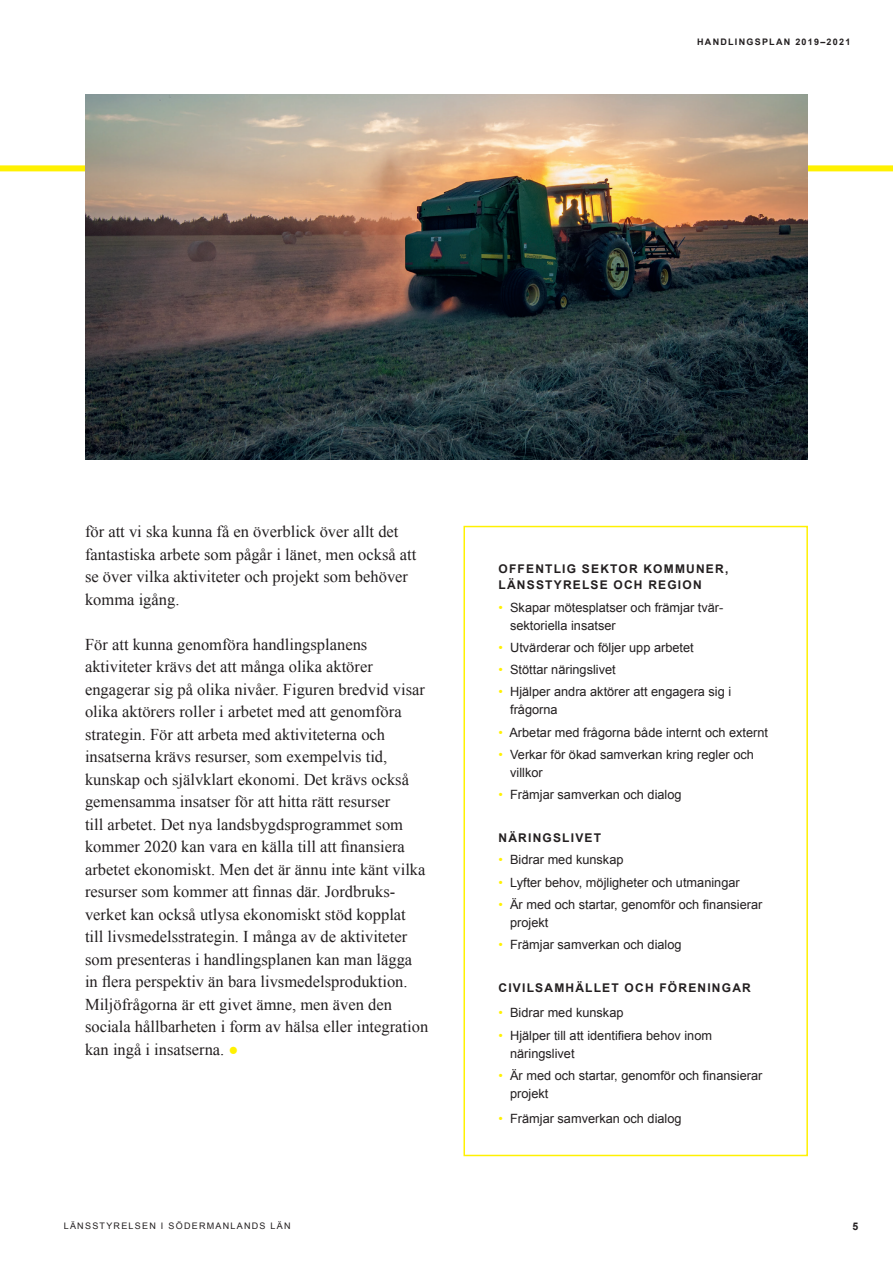
<style>
.page{position:relative;width:893px;height:1263px;background:#fff}
.page>*{position:absolute;margin:0;border:0;box-sizing:border-box;transform-origin:0 0}
.t1{font:16.5px/22.5px "Times New Roman";color:#231f20}
.t2{font:12.75px/18px "Arial";color:#231f20}
.t3{font:700 12px/16.5px "Arial";letter-spacing:.1em;color:#231f20}
.t4{font:700 10.5px "Arial";color:#231f20}
.t5{font:9px "Arial";letter-spacing:.14em;color:#231f20}
.t6{font:700 9px "Arial";letter-spacing:.14em;color:#231f20}
.s1{color:#fff101}
</style>
<div class="page">
<div style="left:463px;top:526px;width:345px;height:630px;border:2px solid #fff101"></div>
<div style="left:0;top:165px;width:893px;height:6px;background:#fff101"></div>
<img style="left:85px;top:95px;width:723px;height:364px">
<p class="t6" style="left:697px;top:36px;width:155px">HANDLINGSPLAN 2019–2021</p>
<p class="t1" style="left:85px;top:520px;width:333px">för att vi ska kunna få en överblick över allt det fantastiska arbete som pågår i länet, men också att se över vilka aktiviteter och projekt som behöver komma igång.</p>
<p class="t1" style="left:85px;top:633px;width:345px">För att kunna genomföra handlingsplanens aktiviteter krävs det att många olika aktörer engagerar sig på olika nivåer. Figuren bredvid visar olika aktörers roller i arbetet med att genomföra strategin. För att arbeta med aktiviteterna och insatserna krävs resurser, som exempelvis tid, kunskap och självklart ekonomi. Det krävs också gemensamma insatser för att hitta rätt resurser<br>till arbetet. Det nya landsbygdsprogrammet som kommer 2020 kan vara en källa till att finansiera arbetet ekonomiskt. Men det är ännu inte känt vilka resurser som kommer att finnas där. Jordbruks&shy;verket kan också utlysa ekonomiskt stöd kopplat till livsmedelsstrategin. I många av de aktiviteter som presenteras i handlingsplanen kan man lägga in flera perspektiv än bara livsmedelsproduktion.<br>Miljöfrågorna är ett givet ämne, men även den sociala hållbarheten i form av hälsa eller integration kan ingå i insatserna. <span class="s1">●</span></p>
<p class="t5" style="left:64px;top:1220px;width:228px">LÄNSSTYRELSEN I SÖDERMANLANDS LÄN</p>
<p class="t3" style="left:499px;top:561px;width:231px">OFFENTLIG SEKTOR KOMMUNER,<br>LÄNSSTYRELSE OCH REGION</p>
<p class="t2" style="left:510px;top:598px;width:214px;text-indent:-12px"><span class="s1">•</span> Skapar mötesplatser och främjar tvär&shy;sektoriella insatser</p>
<p class="t2" style="left:499px;top:638px;width:197px"><span class="s1">•</span> Utvärderar och följer upp arbetet</p>
<p class="t2" style="left:499px;top:661px;width:119px"><span class="s1">•</span> Stöttar näringslivet</p>
<p class="t2" style="left:510px;top:683px;width:223px;text-indent:-12px"><span class="s1">•</span> Hjälper andra aktörer att engagera sig i frågorna</p>
<p class="t2" style="left:499px;top:723px;width:271px"><span class="s1">•</span> Arbetar med frågorna både internt och externt</p>
<p class="t2" style="left:510px;top:745px;width:245px;text-indent:-12px"><span class="s1">•</span> Verkar för ökad samverkan kring regler och villkor</p>
<p class="t2" style="left:499px;top:786px;width:185px"><span class="s1">•</span> Främjar samverkan och dialog</p>
<p class="t3" style="left:499px;top:830px;width:104px">NÄRINGSLIVET</p>
<p class="t2" style="left:499px;top:851px;width:126px"><span class="s1">•</span> Bidrar med kunskap</p>
<p class="t2" style="left:499px;top:873px;width:243px"><span class="s1">•</span> Lyfter behov, möjligheter och utmaningar</p>
<p class="t2" style="left:510px;top:895px;width:254px;text-indent:-12px"><span class="s1">•</span> Är med och startar, genomför och finansierar projekt</p>
<p class="t2" style="left:499px;top:936px;width:185px"><span class="s1">•</span> Främjar samverkan och dialog</p>
<p class="t3" style="left:499px;top:980px;width:254px">CIVILSAMHÄLLET OCH FÖRENINGAR</p>
<p class="t2" style="left:499px;top:1004px;width:126px"><span class="s1">•</span> Bidrar med kunskap</p>
<p class="t2" style="left:510px;top:1026px;width:203px;text-indent:-12px"><span class="s1">•</span> Hjälper till att identifiera behov inom näringslivet</p>
<p class="t2" style="left:510px;top:1066px;width:254px;text-indent:-12px"><span class="s1">•</span> Är med och startar, genomför och finansierar projekt</p>
<p class="t2" style="left:499px;top:1110px;width:185px"><span class="s1">•</span> Främjar samverkan och dialog</p>
<p class="t4" style="left:853px;top:1219px;width:7px">5</p>
</div>
